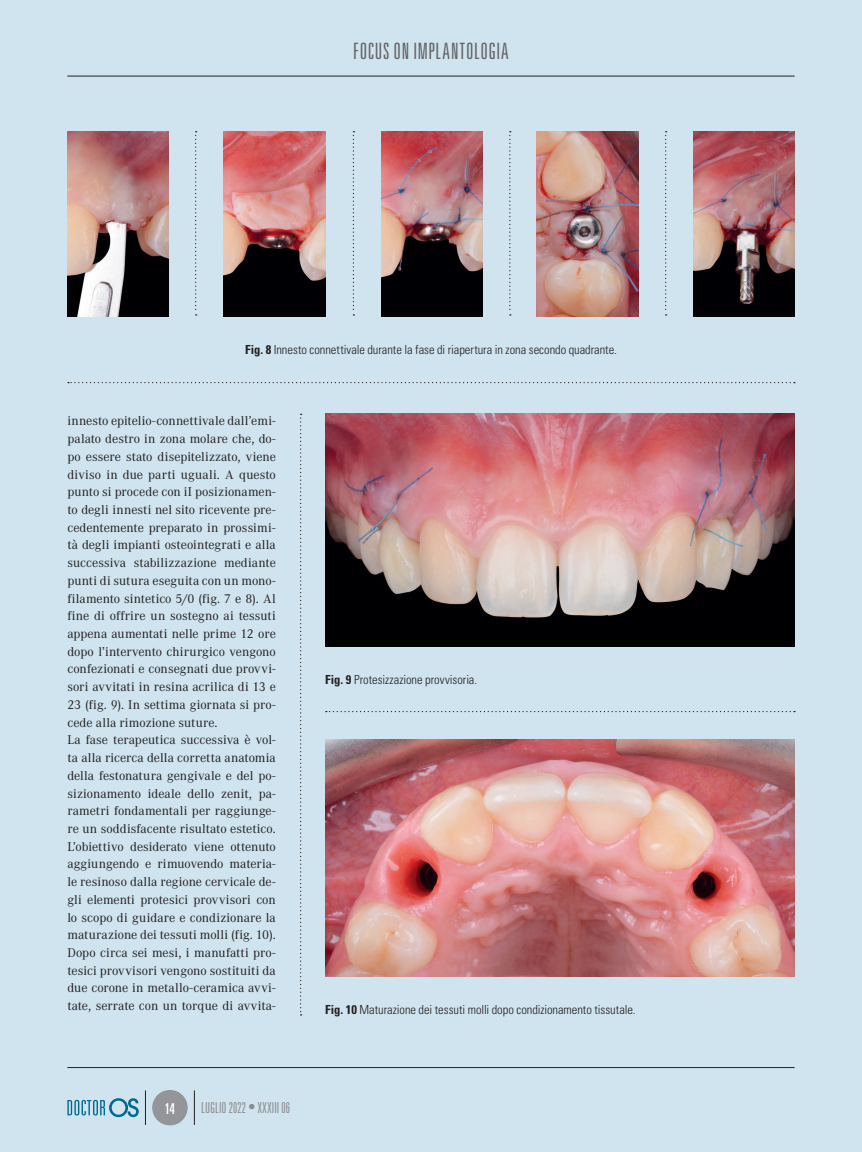
<style>
.page{position:relative;width:862px;height:1152px;background:#fff}
.page>*{position:absolute;margin:0;border:0;box-sizing:border-box;transform-origin:0 0}
.t1{font:300 ultra-condensed 22.5px "Univers";letter-spacing:.03em;color:#636366}
.t2{font:300 ultra-condensed 15px "Univers";letter-spacing:.01em;color:#8a8c8f}
.t3{font:ultra-condensed 15px "Univers";color:#fff}
.t4{font:12.5px/17.8px "Corporate ABQ";color:#231f20}
.t5{font:300 condensed 12.5px "Univers";letter-spacing:-.005em;color:#231f20}
.s1{font-weight:700}
</style>
<div class="page">
<hr style="left:861px;top:0;width:1px;height:1152px;background:#cfe4ee">
<div style="left:0;top:0;width:861px;height:1152px;background:#cfe4ee"></div>
<hr style="left:67px;top:76px;width:727px;height:1px;background:#231f20">
<hr style="left:67px;top:1067px;width:727px;height:1px;background:#231f20">
<div style="left:152px;top:1090px;width:35px;height:35px;background:#939598;border-radius:50%"></div>
<svg style="left:67px;top:1098px;width:72px;height:19px"></svg>
<hr style="left:194px;top:1090px;width:1px;height:34px;background:#231f20">
<hr style="left:145px;top:1090px;width:1px;height:34px;background:#231f20">
<svg style="left:300px;top:414px;width:1px;height:601px"></svg>
<svg style="left:665px;top:131px;width:1px;height:184px"></svg>
<svg style="left:509px;top:131px;width:1px;height:184px"></svg>
<svg style="left:352px;top:131px;width:2px;height:184px"></svg>
<svg style="left:195px;top:131px;width:1px;height:184px"></svg>
<img style="left:67px;top:131px;width:102px;height:186px">
<img style="left:224px;top:131px;width:101px;height:186px">
<img style="left:381px;top:131px;width:101px;height:186px">
<img style="left:536px;top:131px;width:101px;height:186px">
<img style="left:693px;top:131px;width:101px;height:186px">
<svg style="left:68px;top:382px;width:726px;height:1px"></svg>
<svg style="left:325px;top:711px;width:469px;height:1px"></svg>
<img style="left:325px;top:739px;width:469px;height:237px">
<img style="left:325px;top:414px;width:469px;height:232px">
<h1 class="t1" style="left:353px;top:39px;width:157px">FOCUS ON IMPLANTOLOGIA</h1>
<p class="t5" style="left:245px;top:342px;width:373px"><span class="s1">Fig. 8</span> Innesto connettivale durante la fase di riapertura in zona secondo quadrante.</p>
<p class="t4" style="left:67px;top:412px;width:210px">innesto epitelio-connettivale dall’emi&shy;palato destro in zona molare che, do&shy;po essere stato disepitelizzato, viene diviso in due parti uguali. A questo punto si procede con iI posizionamen&shy;to degli innesti nel sito ricevente pre&shy;cedentemente preparato in prossimi&shy;tà degli impianti osteointegrati e alla successiva stabilizzazione mediante punti di sutura eseguita con un mono&shy;filamento sintetico 5/0 (fig. 7 e 8). Al fine di offrire un sostegno ai tessuti appena aumentati nelle prime 12 ore dopo l’intervento chirurgico vengono confezionati e consegnati due provvi&shy;sori avvitati in resina acrilica di 13 e 23 (fig. 9). In settima giornata si pro&shy;cede alla rimozione suture.<br>La fase terapeutica successiva è vol&shy;ta alla ricerca della corretta anatomia della festonatura gengivale e del po&shy;sizionamento ideale dello zenit, pa&shy;rametri fondamentali per raggiunge&shy;re un soddisfacente risultato estetico.<br>L’obiettivo desiderato viene ottenuto aggiungendo e rimuovendo materia&shy;le resinoso dalla regione cervicale de&shy;gli elementi protesici provvisori con lo scopo di guidare e condizionare la maturazione dei tessuti molli (fig. 10).<br>Dopo circa sei mesi, i manufatti pro&shy;tesici provvisori vengono sostituiti da due corone in metallo-ceramica avvi&shy;tate, serrate con un torque di avvita-</p>
<p class="t3" style="left:164px;top:1100px;width:12px">14</p>
<p class="t2" style="left:201px;top:1100px;width:90px">LUGLIO 2022 • XXXIII 06</p>
<p class="t5" style="left:325px;top:672px;width:153px"><span class="s1">Fig. 9</span> Protesizzazione provvisoria.</p>
<p class="t5" style="left:325px;top:1002px;width:312px"><span class="s1">Fig. 10</span> Maturazione dei tessuti molli dopo condizionamento tissutale.</p>
</div>
